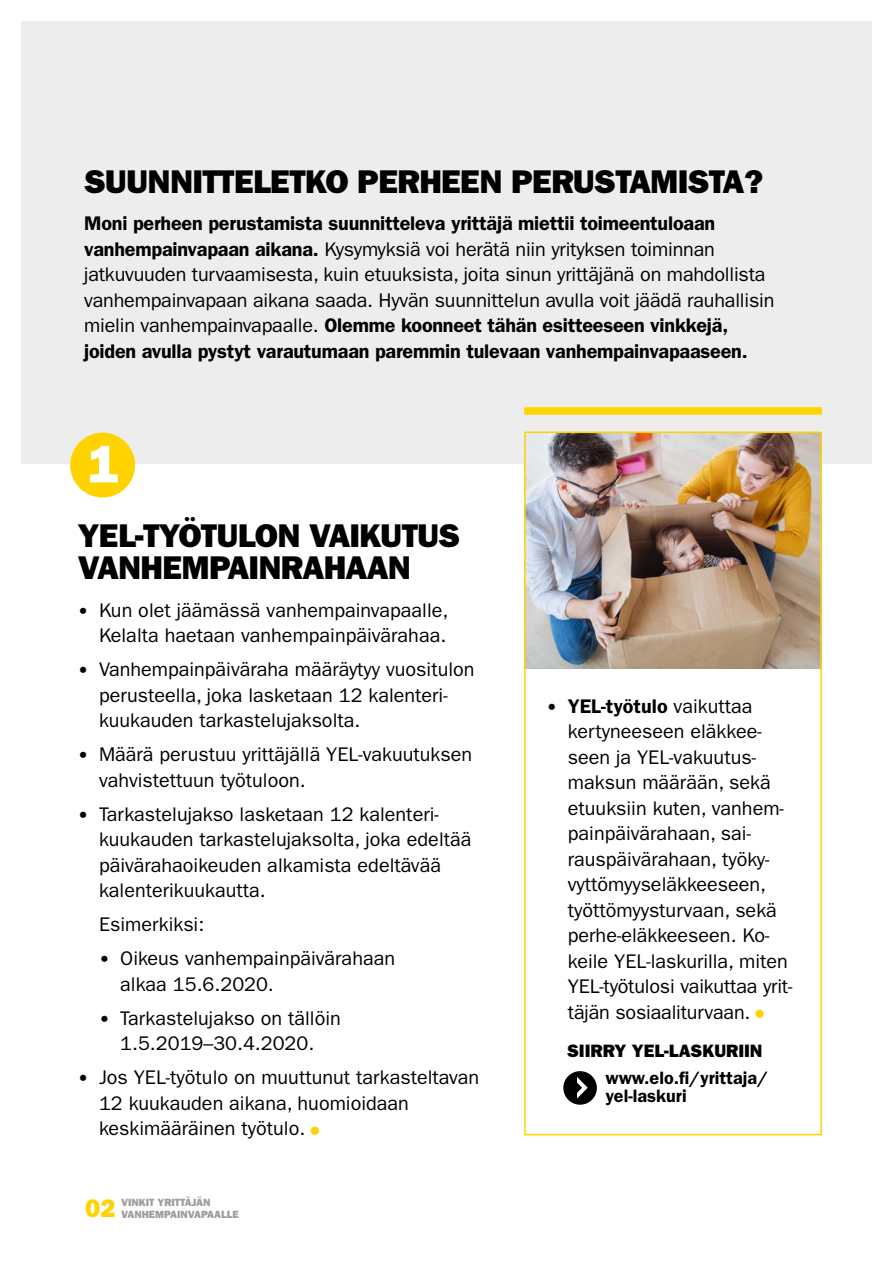
<style>
.page{position:relative;width:893px;height:1263px;background:#fff}
.page>*{position:absolute;margin:0;border:0;box-sizing:border-box;transform-origin:0 0}
.VÄLIOTSIKKO_HEAVY_17{font:33px/32.1px "ITC Franklin Gothic Std Hvy";letter-spacing:-.02em;color:#000}
.t1{font:25.5px "ITC Franklin Gothic Std Hvy";color:#ffd300}
.KIRJALEIPIS_12_14_A{font:19.8px/25.5px "ITC Franklin Gothic Std";color:#000}
.KIRJALEIPIS_12_14_L{font:19.8px "ITC Franklin Gothic Std";color:#000}
.KIRJALEIPIS_12_14_A-2{font:600 18px/18px "ITC Franklin Gothic Std";color:#000}
.KIRJALEIPIS_12_14_A-3{font:18px "ITC Franklin Gothic Std Hvy";color:#000}
.t2{font:10.5px "ITC Franklin Gothic Std Hvy";color:#9d9d9c}
.s1{font-weight:600}
.s2{font-family:"Franklin Gothic";font-size:18px}
.s3{font-family:"ITC Franklin Gothic Std Hvy";font-size:24px;color:#ffd300}
</style>
<div class="page">
<div style="left:21px;top:21px;width:851px;height:443px;background:#ededed"></div>
<img style="left:527px;top:435px;width:292px;height:234px">
<div style="left:524px;top:432px;width:298px;height:703px;border:2px solid #ffd300"></div>
<div style="left:524px;top:407px;width:298px;height:8px;background:#ffd300"></div>
<svg style="left:70px;top:433px;width:65px;height:64px"></svg>
<div style="left:563px;top:1071px;width:34px;height:34px;background:#000;border-radius:50%"></div>
<svg style="left:570px;top:1072px;width:20px;height:31px"></svg>
<div style="left:571px;top:1076px;width:6px;height:24px;background:#000"></div>
<p class="VÄLIOTSIKKO_HEAVY_17" style="left:84px;top:165px;width:681px">SUUNNITTELETKO PERHEEN PERUSTAMISTA?</p>
<p class="KIRJALEIPIS_12_14_A" style="left:84px;top:211px;width:692px"><span class="s1">Moni perheen perustamista suunnitteleva yrittäjä miettii toimeentuloaan vanhempainvapaan aikana.</span> Kysymyksiä voi herätä niin yrityksen toiminnan jatkuvuuden turvaamisesta, kuin etuuksista, joita sinun yrittäjänä on mahdollista vanhempainvapaan aikana saada. Hyvän suunnittelun avulla voit jäädä rauhallisin mielin vanhempainvapaalle. <span class="s1">Olemme koonneet tähän esitteeseen vinkkejä, joiden avulla pystyt varautumaan paremmin tulevaan vanhempainvapaaseen.</span></p>
<p class="VÄLIOTSIKKO_HEAVY_17" style="left:78px;top:520px;width:384px">YEL-TYÖTULON VAIKUTUS<br>VANHEMPAINRAHAAN</p>
<p class="KIRJALEIPIS_12_14_A" style="left:78px;top:597px;width:372px;text-align:right"><span class="s2">•</span> Kun olet jäämässä vanhempainvapaalle,<br>Kelalta haetaan vanhempainpäivärahaa.</p>
<p class="KIRJALEIPIS_12_14_A" style="left:99px;top:657px;width:377px;text-indent:-21px"><span class="s2">•</span> Vanhempainpäiväraha määräytyy vuositulon perusteella, joka lasketaan 12 kalenteri&shy;kuukauden tarkastelujaksolta.</p>
<p class="KIRJALEIPIS_12_14_A" style="left:99px;top:742px;width:375px;text-indent:-21px"><span class="s2">•</span> Määrä perustuu yrittäjällä YEL-vakuutuksen vahvistettuun työtuloon.</p>
<p class="KIRJALEIPIS_12_14_A" style="left:99px;top:801px;width:374px;text-indent:-21px"><span class="s2">•</span> Tarkastelujakso lasketaan 12 kalenteri&shy;kuukauden tarkastelujaksolta, joka edeltää päivärahaoikeuden alkamista edeltävää kalenterikuukautta.</p>
<p class="KIRJALEIPIS_12_14_L" style="left:99px;top:913px;width:107px">Esimerkiksi:</p>
<p class="KIRJALEIPIS_12_14_A" style="left:120px;top:946px;width:276px;text-indent:-21px"><span class="s2">•</span> Oikeus vanhempainpäivärahaan alkaa 15.6.2020.</p>
<p class="KIRJALEIPIS_12_14_A" style="left:99px;top:1005px;width:243px;text-align:center"><span class="s2">•</span> Tarkastelujakso on tällöin<br>1.5.2019–30.4.2020.</p>
<p class="KIRJALEIPIS_12_14_A" style="left:99px;top:1065px;width:382px;text-indent:-21px"><span class="s2">•</span> Jos YEL-työtulo on muuttunut tarkasteltavan<br>12 kuukauden aikana, huomioidaan keskimääräinen työtulo. <span class="s3">•</span></p>
<p class="t2" style="left:121px;top:1196px;width:91px">VINKIT YRITTÄJÄN</p>
<p class="t1" style="left:85px;top:1193px;width:32px">02</p>
<p class="t2" style="left:121px;top:1208px;width:119px">VANHEMPAINVAPAALLE</p>
<p class="KIRJALEIPIS_12_14_A" style="left:568px;top:693px;width:226px;text-indent:-21px"><span class="s2">•</span> <span class="s1">YEL-työtulo</span> vaikuttaa kertyneeseen eläkkee&shy;seen ja YEL-vakuutus&shy;maksun määrään, sekä etuuksiin kuten, vanhem&shy;painpäivärahaan, sai&shy;rauspäivärahaan, työky&shy;vyttömyyseläkkeeseen, työttömyysturvaan, sekä perhe-eläkkeeseen. Ko&shy;keile YEL-laskurilla, miten<br>YEL-työtulosi vaikuttaa yrit&shy;täjän sosiaaliturvaan. <span class="s3">•</span></p>
<p class="KIRJALEIPIS_12_14_A-3" style="left:567px;top:1040px;width:197px">SIIRRY YEL-LASKURIIN</p>
<p class="KIRJALEIPIS_12_14_A-2" style="left:605px;top:1069px;width:164px">www.elo.fi/yrittaja/ yel-laskuri</p>
</div>
